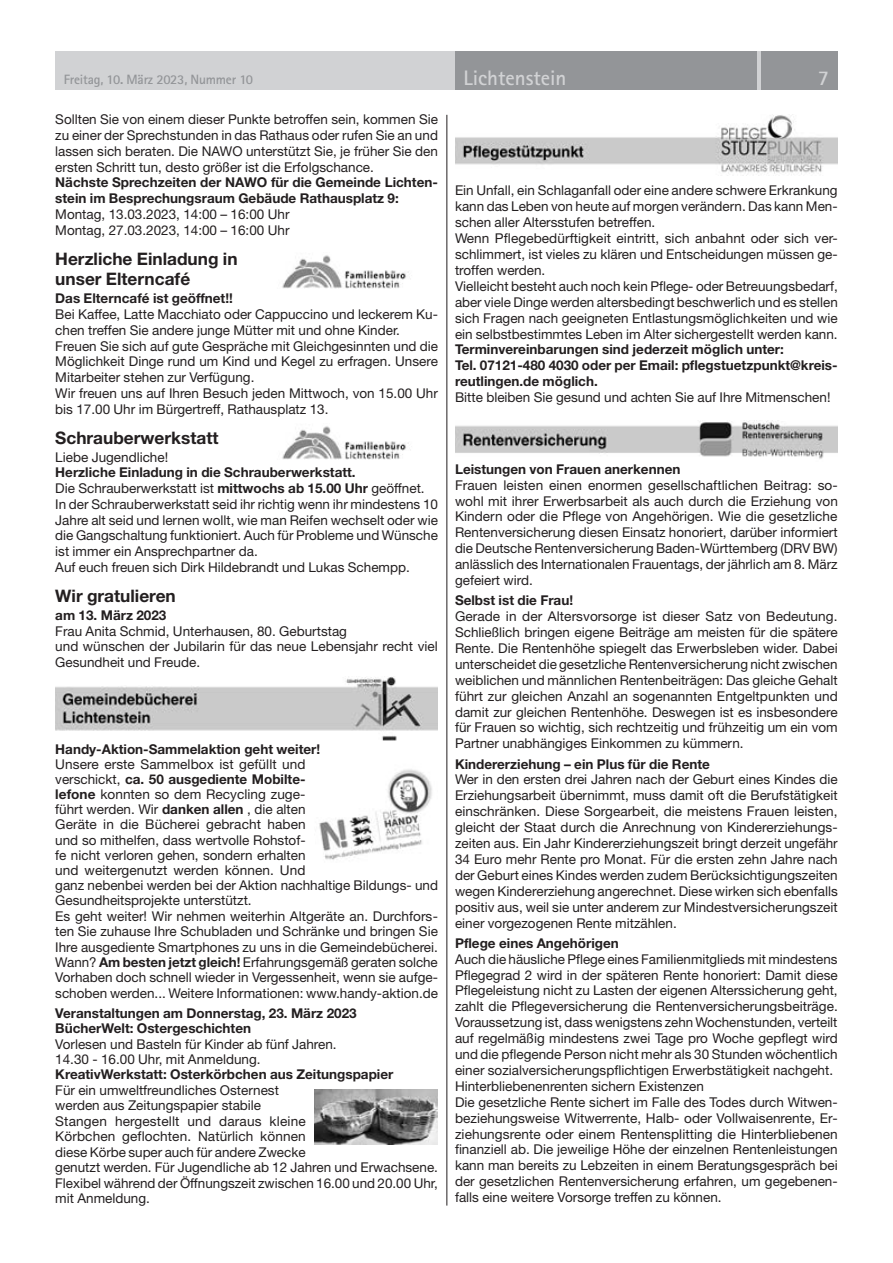
<style>
.page{position:relative;width:893px;height:1263px;background:#fff}
.page>*{position:absolute;margin:0;border:0;box-sizing:border-box;transform-origin:0 0}
.t1{font:700 21px "Rotis Sans Serif Std";color:#d1d2d4}
.t2{font:700 17.25px/20.5px "Helvetica Neue LT Std";color:#231f20}
.t3{font:13.5px/15.9px "Helvetica Neue LT Std";color:#231f20}
.t4{font:700 13.5px/15.9px "Helvetica Neue LT Std";color:#231f20}
.t5{font:700 13.5px "Rotis Sans Serif Std";letter-spacing:-.015em;color:#939598}
.s1{font-weight:700}
</style>
<div class="page">
<div style="left:55px;top:51px;width:783px;height:38px;background:#d1d2d4"></div>
<div style="left:761px;top:51px;width:77px;height:38px;background:#939598"></div>
<div style="left:455px;top:51px;width:302px;height:38px;background:#939598"></div>
<hr style="left:446px;top:115px;width:1px;height:1090px;background:#231f20">
<img style="left:55px;top:677px;width:383px;height:63px">
<img style="left:282px;top:255px;width:127px;height:34px">
<img style="left:282px;top:426px;width:127px;height:34px">
<img style="left:319px;top:769px;width:113px;height:91px">
<img style="left:314px;top:1089px;width:124px;height:55px">
<img style="left:455px;top:115px;width:383px;height:60px">
<img style="left:455px;top:420px;width:383px;height:39px">
<p class="t5" style="left:64px;top:71px;width:191px">Freitag, 10. März 2023, Nummer 10</p>
<h1 class="t1" style="left:463px;top:65px;width:105px">Lichtenstein</h1>
<h1 class="t1" style="left:818px;top:65px;width:13px">7</h1>
<p class="t3" style="left:55px;top:112px;width:384px;text-align:justify">Sollten Sie von einem dieser Punkte betroffen sein, kommen Sie zu einer der Sprechstunden in das Rathaus oder rufen Sie an und lassen sich beraten. Die NAWO unterstützt Sie, je früher Sie den ersten Schritt tun, desto größer ist die Erfolgschance.</p>
<p class="t4" style="left:55px;top:174px;width:384px">Nächste Sprechzeiten der NAWO für die Gemeinde Lichten&shy;stein im Besprechungsraum Gebäude Rathausplatz 9:</p>
<p class="t3" style="left:55px;top:206px;width:236px">Montag, 13.03.2023, 14:00 – 16:00 Uhr<br>Montag, 27.03.2023, 14:00 – 16:00 Uhr</p>
<p class="t2" style="left:55px;top:248px;width:184px">Herzliche Einladung in unser Elterncafé</p>
<p class="t4" style="left:55px;top:290px;width:179px">Das Elterncafé ist geöffnet!!</p>
<p class="t3" style="left:55px;top:306px;width:384px">Bei Kaffee, Latte Macchiato oder Cappuccino und leckerem Ku&shy;chen treffen Sie andere junge Mütter mit und ohne Kinder.<br>Freuen Sie sich auf gute Gespräche mit Gleichgesinnten und die Möglichkeit Dinge rund um Kind und Kegel zu erfragen. Unsere Mitarbeiter stehen zur Verfügung.<br>Wir freuen uns auf Ihren Besuch jeden Mittwoch, von 15.00 Uhr bis 17.00 Uhr im Bürgertreff, Rathausplatz 13.</p>
<p class="t2" style="left:55px;top:427px;width:165px">Schrauberwerkstatt</p>
<p class="t3" style="left:55px;top:449px;width:114px">Liebe Jugendliche!</p>
<p class="t3" style="left:55px;top:464px;width:384px"><span class="s1">Herzliche Einladung in die Schrauberwerkstatt.<br></span>Die Schrauberwerkstatt ist <span class="s1">mittwochs ab 15.00 Uhr</span> geöffnet.<br>In der Schrauberwerkstatt seid ihr richtig wenn ihr mindestens 10<br>Jahre alt seid und lernen wollt, wie man Reifen wechselt oder wie die Gangschaltung funktioniert. Auch für Probleme und Wünsche ist immer ein Ansprechpartner da.<br>Auf euch freuen sich Dirk Hildebrandt und Lukas Schempp.</p>
<p class="t2" style="left:55px;top:585px;width:122px">Wir gratulieren</p>
<p class="t4" style="left:55px;top:607px;width:113px">am 13. März 2023</p>
<p class="t3" style="left:55px;top:623px;width:384px">Frau Anita Schmid, Unterhausen, 80. Geburtstag<br>und wünschen der Jubilarin für das neue Lebensjahr recht viel<br>Gesundheit und Freude.</p>
<p class="t3" style="left:455px;top:183px;width:384px">Ein Unfall, ein Schlaganfall oder eine andere schwere Erkrankung kann das Leben von heute auf morgen verändern. Das kann Men&shy;schen aller Altersstufen betreffen.<br>Wenn Pflegebedürftigkeit eintritt, sich anbahnt oder sich ver&shy;schlimmert, ist vieles zu klären und Entscheidungen müssen ge&shy;troffen werden.<br>Vielleicht besteht auch noch kein Pflege- oder Betreuungsbedarf, aber viele Dinge werden altersbedingt beschwerlich und es stellen sich Fragen nach geeigneten Entlastungsmöglichkeiten und wie ein selbstbestimmtes Leben im Alter sichergestellt werden kann.</p>
<p class="t4" style="left:455px;top:341px;width:384px">Terminvereinbarungen sind jederzeit möglich unter:<br>Tel. 07121-480 4030 oder per Email: pflegstuetzpunkt@kreis&shy;reutlingen.de möglich.</p>
<p class="t3" style="left:455px;top:389px;width:377px">Bitte bleiben Sie gesund und achten Sie auf Ihre Mitmenschen!</p>
<p class="t4" style="left:455px;top:461px;width:227px">Leistungen von Frauen anerkennen</p>
<p class="t3" style="left:455px;top:477px;width:384px;text-align:justify">Frauen leisten einen enormen gesellschaftlichen Beitrag: so&shy;wohl mit ihrer Erwerbsarbeit als auch durch die Erziehung von Kindern oder die Pflege von Angehörigen. Wie die gesetzliche Rentenversicherung diesen Einsatz honoriert, darüber informiert die Deutsche Rentenversicherung Baden-Württemberg (DRV BW) anlässlich des Internationalen Frauentags, der jährlich am 8. März gefeiert wird.</p>
<p class="t4" style="left:455px;top:592px;width:120px">Selbst ist die Frau!</p>
<p class="t3" style="left:455px;top:608px;width:384px;text-align:justify">Gerade in der Altersvorsorge ist dieser Satz von Bedeutung.<br>Schließlich bringen eigene Beiträge am meisten für die spätere Rente. Die Rentenhöhe spiegelt das Erwerbsleben wider. Dabei unterscheidet die gesetzliche Rentenversicherung nicht zwischen weiblichen und männlichen Rentenbeiträgen: Das gleiche Gehalt führt zur gleichen Anzahl an sogenannten Entgeltpunkten und damit zur gleichen Rentenhöhe. Deswegen ist es insbesondere für Frauen so wichtig, sich rechtzeitig und frühzeitig um ein vom Partner unabhängiges Einkommen zu kümmern.</p>
<p class="t4" style="left:455px;top:755px;width:256px">Kindererziehung – ein Plus für die Rente</p>
<p class="t3" style="left:455px;top:771px;width:384px;text-align:justify">Wer in den ersten drei Jahren nach der Geburt eines Kindes die Erziehungsarbeit übernimmt, muss damit oft die Berufstätigkeit einschränken. Diese Sorgearbeit, die meistens Frauen leisten, gleicht der Staat durch die Anrechnung von Kindererziehungs&shy;zeiten aus. Ein Jahr Kindererziehungszeit bringt derzeit ungefähr 34 Euro mehr Rente pro Monat. Für die ersten zehn Jahre nach der Geburt eines Kindes werden zudem Berücksichtigungszeiten wegen Kindererziehung angerechnet. Diese wirken sich ebenfalls positiv aus, weil sie unter anderem zur Mindestversicherungszeit einer vorgezogenen Rente mitzählen.</p>
<p class="t4" style="left:455px;top:935px;width:165px">Pflege eines Angehörigen</p>
<p class="t3" style="left:455px;top:951px;width:384px">Auch die häusliche Pflege eines Familienmitglieds mit mindestens Pflegegrad 2 wird in der späteren Rente honoriert: Damit diese Pflegeleistung nicht zu Lasten der eigenen Alterssicherung geht, zahlt die Pflegeversicherung die Rentenversicherungsbeiträge.<br>Voraussetzung ist, dass wenigstens zehn Wochenstunden, verteilt auf regelmäßig mindestens zwei Tage pro Woche gepflegt wird und die pflegende Person nicht mehr als 30 Stunden wöchentlich einer sozialversicherungspflichtigen Erwerbstätigkeit nachgeht.<br>Hinterbliebenenrenten sichern Existenzen<br>Die gesetzliche Rente sichert im Falle des Todes durch Witwen&shy;beziehungsweise Witwerrente, Halb- oder Vollwaisenrente, Er&shy;ziehungsrente oder einem Rentensplitting die Hinterbliebenen finanziell ab. Die jeweilige Höhe der einzelnen Rentenleistungen kann man bereits zu Lebzeiten in einem Beratungsgespräch bei der gesetzlichen Rentenversicherung erfahren, um gegebenen&shy;falls eine weitere Vorsorge treffen zu können.</p>
<p class="t4" style="left:55px;top:741px;width:266px">Handy-Aktion-Sammelaktion geht weiter!</p>
<p class="t3" style="left:55px;top:756px;width:384px;line-height:15.3px">Unsere erste Sammelbox ist gefüllt und<br>verschickt, <span class="s1">ca. 50 ausgediente Mobilte-<br>lefone</span> konnten so dem Recycling zuge-<br>führt werden. Wir <span class="s1">danken allen</span> , die alten<br>Geräte in die Bücherei gebracht haben<br>und so mithelfen, dass wertvolle Rohstof-<br>fe nicht verloren gehen, sondern erhalten<br>und weitergenutzt werden können. Und<br>ganz nebenbei werden bei der Aktion nachhaltige Bildungs- und Gesundheitsprojekte unterstützt.<br>Es geht weiter! Wir nehmen weiterhin Altgeräte an. Durchfors&shy;ten Sie zuhause Ihre Schubladen und Schränke und bringen Sie Ihre ausgediente Smartphones zu uns in die Gemeindebücherei.<br>Wann? <span class="s1">Am besten jetzt gleich!</span> Erfahrungsgemäß geraten solche Vorhaben doch schnell wieder in Vergessenheit, wenn sie aufge&shy;schoben werden... Weitere Informationen: www.handy-aktion.de</p>
<p class="t4" style="left:55px;top:1005px;width:303px;line-height:15.5px">Veranstaltungen am Donnerstag, 23. März 2023<br>BücherWelt: Ostergeschichten</p>
<p class="t3" style="left:55px;top:1036px;width:283px;line-height:15.5px">Vorlesen und Basteln für Kinder ab fünf Jahren.<br>14.30 - 16.00 Uhr, mit Anmeldung.</p>
<p class="t4" style="left:55px;top:1066px;width:340px">KreativWerkstatt: Osterkörbchen aus Zeitungspapier</p>
<p class="t3" style="left:55px;top:1082px;width:384px;line-height:15.5px">Für ein umweltfreundliches Osternest<br>werden aus Zeitungspapier stabile<br>Stangen hergestellt und daraus kleine<br>Körbchen geflochten. Natürlich können<br>diese Körbe super auch für andere Zwecke<br>genutzt werden. Für Jugendliche ab 12 Jahren und Erwachsene.<br>Flexibel während der Öffnungszeit zwischen 16.00 und 20.00 Uhr, mit Anmeldung.</p>
</div>
